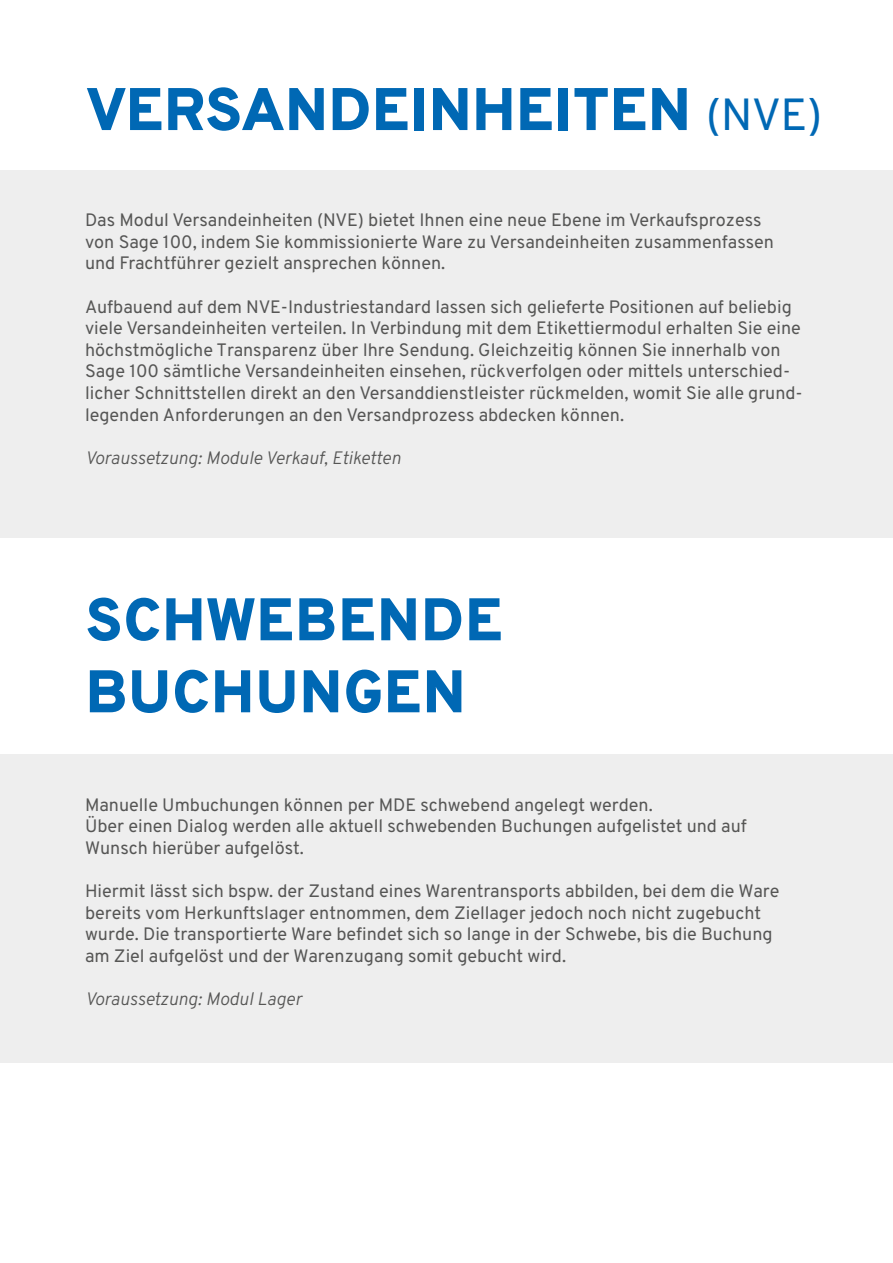
<style>
.page{position:relative;width:893px;height:1263px;background:#fff}
.page>*{position:absolute;margin:0;border:0;box-sizing:border-box;transform-origin:0 0}
.t1{font:800 60px/72px "Overpass";color:#0068b4}
.t2{font:18px/21.6px "Overpass";color:#565655}
.t3{font:italic 300 18px "Overpass";color:#565655}
.s1{font-weight:400;font-size:45px}
</style>
<div class="page">
<div style="left:0;top:170px;width:893px;height:368px;background:#eee"></div>
<hr style="left:892px;top:170px;width:1px;height:468px;background:#eee">
<div style="left:0;top:755px;width:893px;height:308px;background:#eee"></div>
<hr style="left:892px;top:850px;width:1px;height:298px;background:#eee">
<h1 class="t1" style="left:85px;top:74px;width:739px">VERSANDEINHEITEN <span class="s1">(NVE)</span></h1>
<p class="t2" style="left:85px;top:209px;width:690px">Das Modul Versandeinheiten (NVE) bietet Ihnen eine neue Ebene im Verkaufsprozess von Sage 100, indem Sie kommissionierte Ware zu Versandeinheiten zusammenfassen und Frachtführer gezielt ansprechen können.</p>
<p class="t2" style="left:85px;top:296px;width:719px">Aufbauend auf dem NVE-Industriestandard lassen sich gelieferte Positionen auf beliebig viele Versandeinheiten verteilen. In Verbindung mit dem Etikettiermodul erhalten Sie eine höchstmögliche Transparenz über Ihre Sendung. Gleichzeitig können Sie innerhalb von Sage 100 sämtliche Versandeinheiten einsehen, rückverfolgen oder mittels unterschied&shy;licher Schnittstellen direkt an den Versanddienstleister rückmelden, womit Sie alle grund&shy;legenden Anforderungen an den Versandprozess abdecken können.</p>
<p class="t3" style="left:85px;top:445px;width:317px">Voraussetzung: Module Verkauf, Etiketten</p>
<h1 class="t1" style="left:85px;top:584px;width:419px">SCHWEBENDE<br>BUCHUNGEN</h1>
<p class="t2" style="left:85px;top:794px;width:663px">Manuelle Umbuchungen können per MDE schwebend angelegt werden.<br>Über einen Dialog werden alle aktuell schwebenden Buchungen aufgelistet und auf<br>Wunsch hierüber aufgelöst.</p>
<p class="t2" style="left:85px;top:880px;width:696px">Hiermit lässt sich bspw. der Zustand eines Warentransports abbilden, bei dem die Ware bereits vom Herkunftslager entnommen, dem Ziellager jedoch noch nicht zugebucht wurde. Die transportierte Ware befindet sich so lange in der Schwebe, bis die Buchung am Ziel aufgelöst und der Warenzugang somit gebucht wird.</p>
<p class="t3" style="left:85px;top:986px;width:218px">Voraussetzung: Modul Lager</p>
</div>
